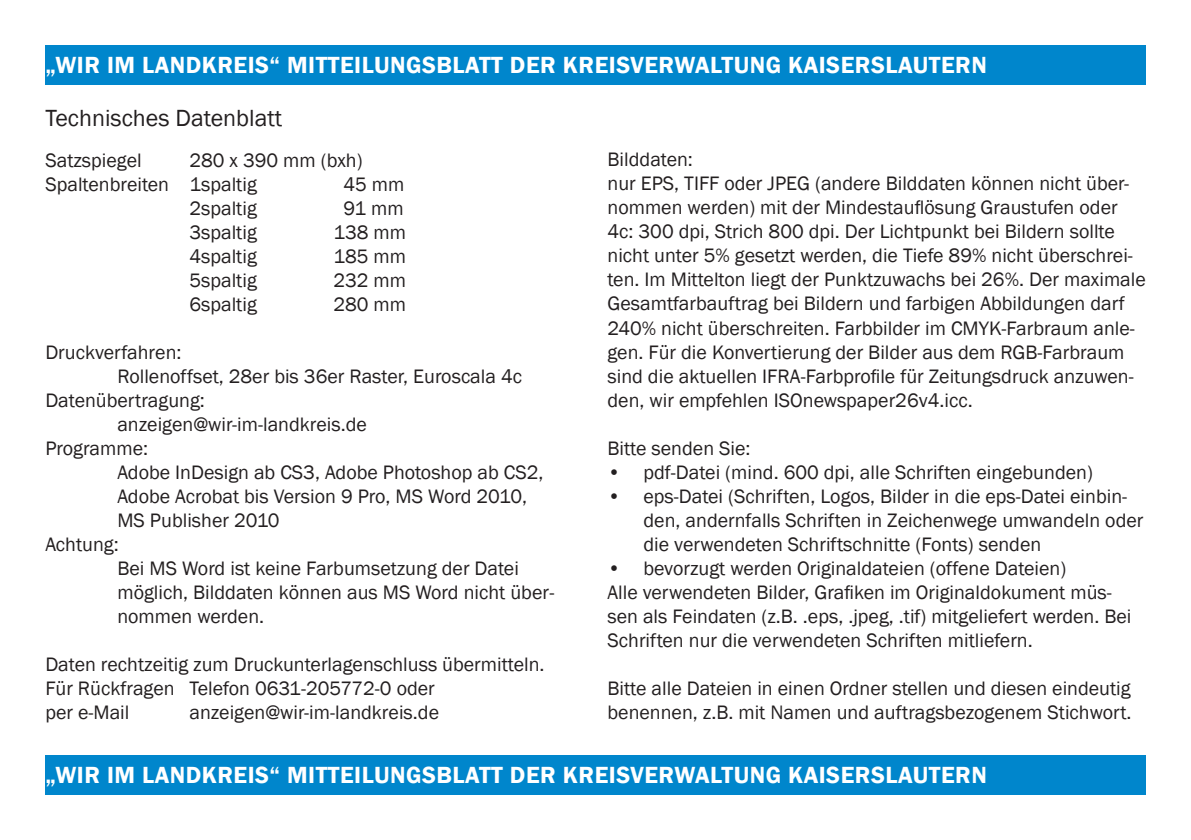
<style>
.page{position:relative;width:1191px;height:840px;background:#fff}
.page>*{position:absolute;margin:0;border:0;box-sizing:border-box;transform-origin:0 0}
.t1{font:600 24px "Franklin Gothic";letter-spacing:.02em;color:#fff}
.t2{font:24px "Franklin Gothic";color:#231f20}
.t3{font:20px/24px "Franklin Gothic";color:#231f20}
</style>
<div class="page">
<div style="left:45px;top:45px;width:1100px;height:39px;background:#0086cc"></div>
<div style="left:45px;top:755px;width:1100px;height:39px;background:#0086cc"></div>
<p class="t1" style="left:45px;top:50px;width:943px">„WIR IM LANDKREIS“ MITTEILUNGSBLATT DER KREISVERWALTUNG KAISERSLAUTERN</p>
<p class="t2" style="left:45px;top:103px;width:238px">Technisches Datenblatt</p>
<p class="t3" style="left:45px;top:148px;width:98px">Satzspiegel</p>
<p class="t3" style="left:189px;top:148px;width:175px">280 x 390 mm (bxh)</p>
<p class="t3" style="left:45px;top:172px;width:213px">Spaltenbreiten 1spaltig</p>
<p class="t3" style="left:343px;top:172px;width:62px">45 mm</p>
<p class="t3" style="left:189px;top:196px;width:69px">2spaltig</p>
<p class="t3" style="left:343px;top:196px;width:62px">91 mm</p>
<p class="t3" style="left:189px;top:220px;width:69px">3spaltig</p>
<p class="t3" style="left:333px;top:220px;width:74px">138 mm</p>
<p class="t3" style="left:189px;top:244px;width:69px">4spaltig</p>
<p class="t3" style="left:333px;top:244px;width:74px">185 mm</p>
<p class="t3" style="left:189px;top:268px;width:69px">5spaltig</p>
<p class="t3" style="left:333px;top:268px;width:74px">232 mm</p>
<p class="t3" style="left:189px;top:292px;width:69px">6spaltig</p>
<p class="t3" style="left:333px;top:292px;width:74px">280 mm</p>
<p class="t3" style="left:45px;top:340px;width:138px">Druckverfahren:</p>
<p class="t3" style="left:117px;top:364px;width:406px">Rollenoffset, 28er bis 36er Raster, Euroscala 4c</p>
<p class="t3" style="left:45px;top:388px;width:161px">Datenübertragung:</p>
<p class="t3" style="left:117px;top:412px;width:251px">anzeigen@wir-im-landkreis.de</p>
<p class="t3" style="left:45px;top:436px;width:104px">Programme:</p>
<p class="t3" style="left:117px;top:460px;width:428px">Adobe InDesign ab CS3, Adobe Photoshop ab CS2,</p>
<p class="t3" style="left:117px;top:484px;width:411px">Adobe Acrobat bis Version 9 Pro, MS Word 2010,</p>
<p class="t3" style="left:117px;top:508px;width:164px">MS Publisher 2010</p>
<p class="t3" style="left:45px;top:532px;width:75px">Achtung:</p>
<p class="t3" style="left:117px;top:556px;width:403px">Bei MS Word ist keine Farbumsetzung der Datei</p>
<p class="t3" style="left:117px;top:580px;width:438px">möglich, Bilddaten können aus MS Word nicht über-</p>
<p class="t3" style="left:117px;top:604px;width:148px">nommen werden.</p>
<p class="t3" style="left:45px;top:652px;width:501px">Daten rechtzeitig zum Druckunterlagenschluss übermitteln.</p>
<p class="t3" style="left:45px;top:676px;width:391px">Für Rückfragen Telefon 0631-205772-0 oder</p>
<p class="t3" style="left:45px;top:700px;width:86px">per e-Mail</p>
<p class="t3" style="left:189px;top:700px;width:251px">anzeigen@wir-im-landkreis.de</p>
<p class="t3" style="left:607px;top:148px;width:87px">Bilddaten:</p>
<p class="t3" style="left:607px;top:172px;width:540px">nur EPS, TIFF oder JPEG (andere Bilddaten können nicht über&shy;nommen werden) mit der Mindestauflösung Graustufen oder 4c: 300 dpi, Strich 800 dpi. Der Lichtpunkt bei Bildern sollte nicht unter 5% gesetzt werden, die Tiefe 89% nicht überschrei&shy;ten. Im Mittelton liegt der Punktzuwachs bei 26%. Der maximale Gesamtfarbauftrag bei Bildern und farbigen Abbildungen darf 240% nicht überschreiten. Farbbilder im CMYK-Farbraum anle&shy;gen. Für die Konvertierung der Bilder aus dem RGB-Farbraum sind die aktuellen IFRA-Farbprofile für Zeitungsdruck anzuwen&shy;den, wir empfehlen ISOnewspaper26v4.icc.</p>
<p class="t3" style="left:607px;top:436px;width:145px">Bitte senden Sie:</p>
<p class="t3" style="left:607px;top:460px;width:487px">• pdf-Datei (mind. 600 dpi, alle Schriften eingebunden)</p>
<p class="t3" style="left:643px;top:484px;width:501px;text-indent:-36px">• eps-Datei (Schriften, Logos, Bilder in die eps-Datei einbin&shy;den, andernfalls Schriften in Zeichenwege umwandeln oder die verwendeten Schriftschnitte (Fonts) senden</p>
<p class="t3" style="left:607px;top:556px;width:460px">• bevorzugt werden Originaldateien (offene Dateien)</p>
<p class="t3" style="left:607px;top:580px;width:525px">Alle verwendeten Bilder, Grafiken im Originaldokument müs&shy;sen als Feindaten (z.B. .eps, .jpeg, .tif) mitgeliefert werden. Bei<br>Schriften nur die verwendeten Schriften mitliefern.</p>
<p class="t3" style="left:607px;top:676px;width:525px">Bitte alle Dateien in einen Ordner stellen und diesen eindeutig benennen, z.B. mit Namen und auftragsbezogenem Stichwort.</p>
<p class="t1" style="left:45px;top:759px;width:943px">„WIR IM LANDKREIS“ MITTEILUNGSBLATT DER KREISVERWALTUNG KAISERSLAUTERN</p>
</div>
